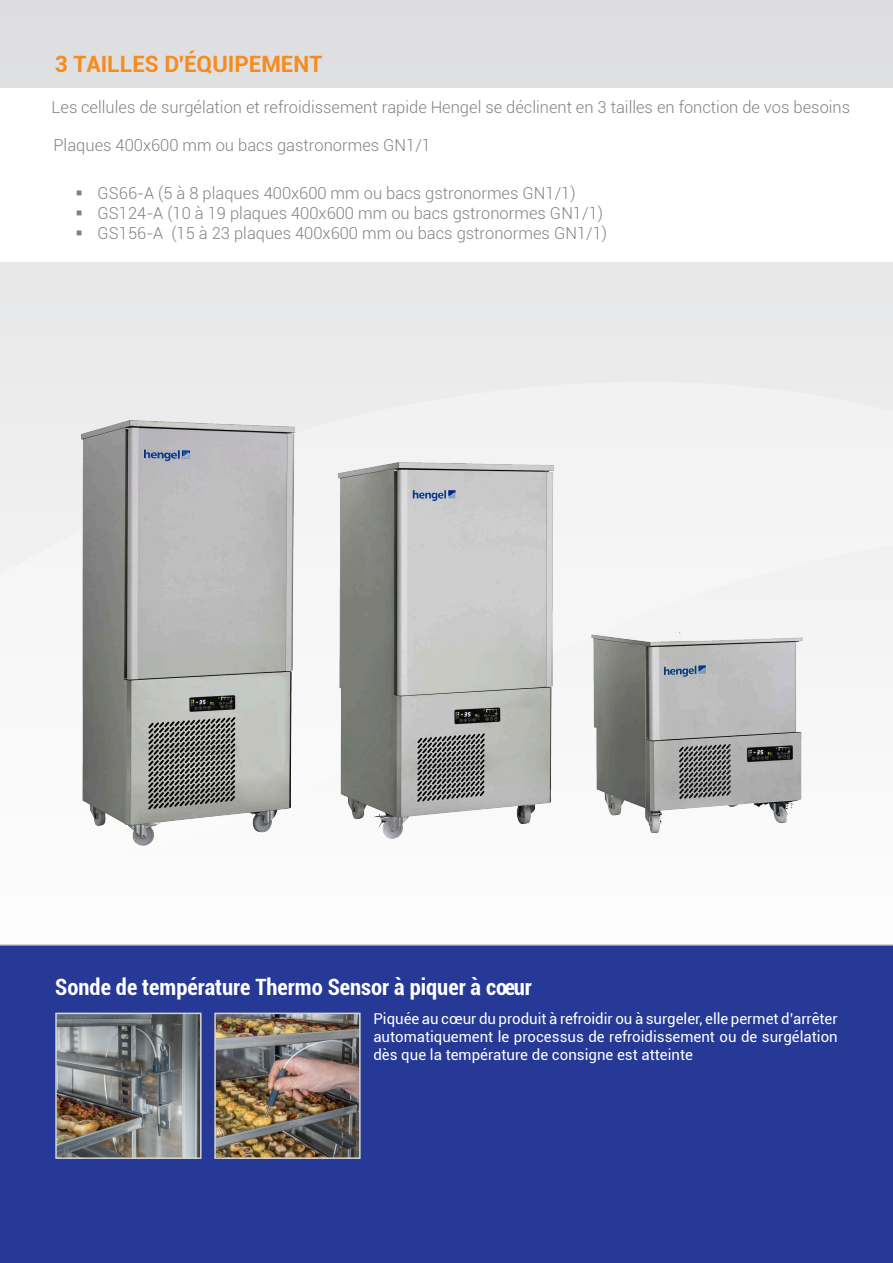
<style>
.page{position:relative;width:893px;height:1263px;background:#fff}
.page>*{position:absolute;margin:0;border:0;box-sizing:border-box;transform-origin:0 0}
.t1{font:700 condensed 22.5px "Roboto";color:#fff}
.t2{font:700 22.5px "Roboto";color:#f68b1f}
.t3{font:300 16.5px "Roboto";color:#808285}
.t4{font:15px/18px "Roboto";color:#fff;text-align:justify}
</style>
<div class="page">
<svg style="left:0;top:0;width:893px;height:382px;background:#e4e4e5"></svg>
<div style="left:0;top:382px;width:893px;height:285px;background:#f2f2f3"></div>
<div style="left:0;top:944px;width:893px;height:319px;background:#263996"></div>
<div style="left:0;top:88px;width:893px;height:174px;background:#fff"></div>
<img style="left:58px;top:1015px;width:141px;height:141px">
<div style="left:55px;top:1012px;width:147px;height:147px;border:2px solid #d3d4d6"></div>
<img style="left:217px;top:1015px;width:141px;height:141px">
<div style="left:214px;top:1012px;width:147px;height:147px;border:2px solid #d3d4d6"></div>
<img style="left:55px;top:384px;width:783px;height:462px">
<h1 class="t2" style="left:55px;top:48px;width:269px">3 TAILLES D'ÉQUIPEMENT</h1>
<p class="t3" style="left:52px;top:95px;width:800px">Les cellules de surgélation et refroidissement rapide Hengel se déclinent en 3 tailles en fonction de vos besoins</p>
<p class="t3" style="left:53px;top:134px;width:379px">Plaques 400x600 mm ou bacs gastronormes GN1/1</p>
<p class="t3" style="left:76px;top:182px;width:501px">▪ GS66-A (5 à 8 plaques 400x600 mm ou bacs gstronormes GN1/1)</p>
<p class="t3" style="left:76px;top:201px;width:529px">▪ GS124-A (10 à 19 plaques 400x600 mm ou bacs gstronormes GN1/1)</p>
<p class="t3" style="left:76px;top:221px;width:533px">▪ GS156-A (15 à 23 plaques 400x600 mm ou bacs gstronormes GN1/1)</p>
<h1 class="t1" style="left:55px;top:971px;width:478px">Sonde de température Thermo Sensor à piquer à cœur</h1>
<p class="t4" style="left:373px;top:1009px;width:466px">Piquée au cœur du produit à refroidir ou à surgeler, elle permet d’arrêter automatiquement le processus de refroidissement ou de surgélation dès que la température de consigne est atteinte</p>
</div>
